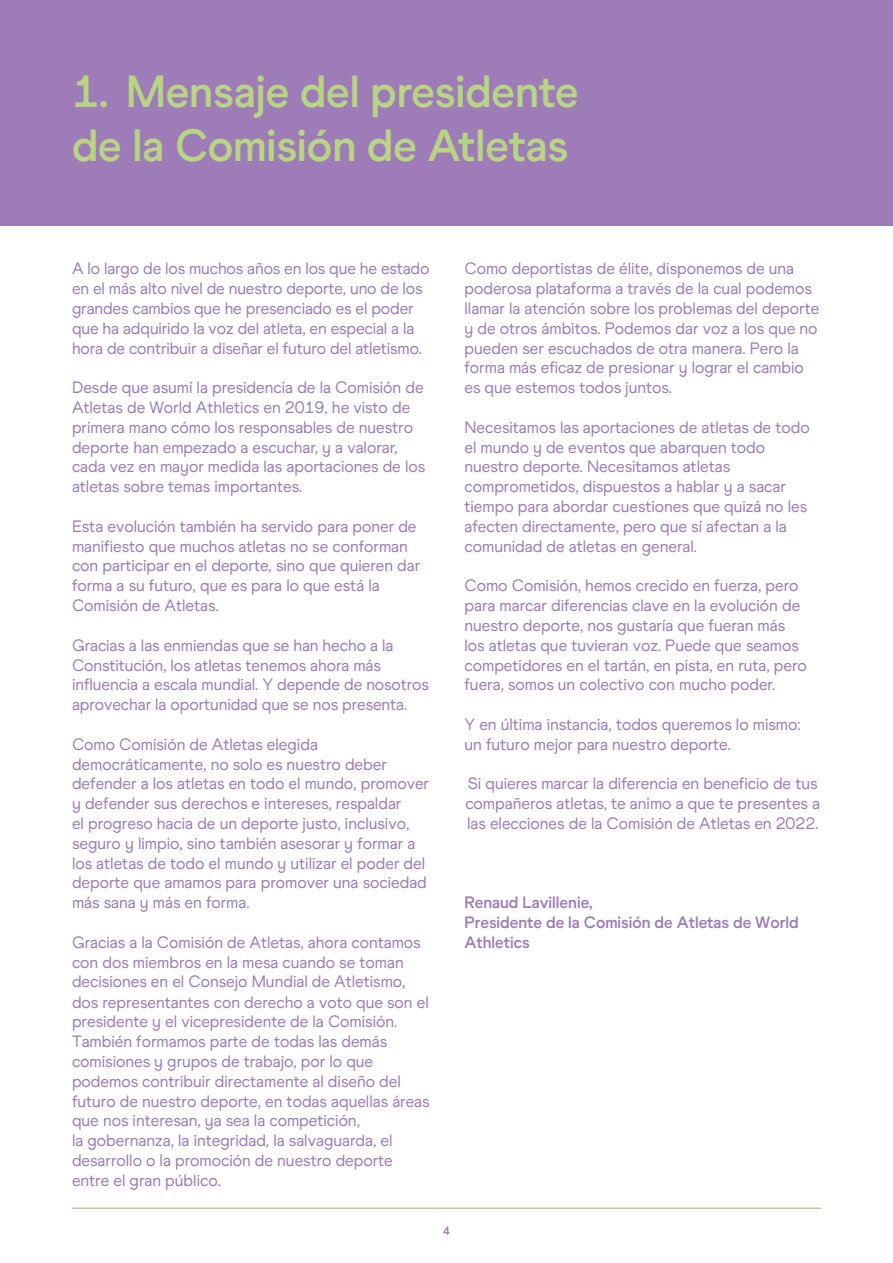
<style>
.page{position:relative;width:893px;height:1263px;background:#fff}
.page>*{position:absolute;margin:0;border:0;box-sizing:border-box;transform-origin:0 0}
.t1{font:700 45px/54px "World Athletics";color:#b8d484}
.Body_Copy{font:16.5px/19.8px "World Athletics";color:#9d7cb7}
.Body_Copy-2{font:700 16.5px/19.8px "World Athletics";color:#9d7cb7}
.t2{font:700 12px "World Athletics";color:#9d7cb7}
</style>
<div class="page">
<hr style="left:72px;top:1207px;width:749px;height:2px;background:#b8d484">
<div style="left:0;top:0;width:893px;height:225px;background:#9d7cb7"></div>
<h1 class="t1" style="left:72px;top:65px;width:508px">1. Mensaje del presidente de la Comisión de Atletas</h1>
<p class="Body_Copy" style="left:72px;top:259px;width:359px">A lo largo de los muchos años en los que he estado en el más alto nivel de nuestro deporte, uno de los grandes cambios que he presenciado es el poder que ha adquirido la voz del atleta, en especial a la hora de contribuir a diseñar el futuro del atletismo.</p>
<p class="Body_Copy" style="left:72px;top:378px;width:355px">Desde que asumí la presidencia de la Comisión de Atletas de World Athletics en 2019, he visto de primera mano cómo los responsables de nuestro deporte han empezado a escuchar, y a valorar, cada vez en mayor medida las aportaciones de los atletas sobre temas importantes.</p>
<p class="Body_Copy" style="left:72px;top:516px;width:350px">Esta evolución también ha servido para poner de manifiesto que muchos atletas no se conforman con participar en el deporte, sino que quieren dar forma a su futuro, que es para lo que está la Comisión de Atletas.</p>
<p class="Body_Copy" style="left:72px;top:635px;width:358px">Gracias a las enmiendas que se han hecho a la Constitución, los atletas tenemos ahora más influencia a escala mundial. Y depende de nosotros aprovechar la oportunidad que se nos presenta.</p>
<p class="Body_Copy" style="left:72px;top:734px;width:359px">Como Comisión de Atletas elegida democráticamente, no solo es nuestro deber defender a los atletas en todo el mundo, promover y defender sus derechos e intereses, respaldar<br>el progreso hacia de un deporte justo, inclusivo, seguro y limpio, sino también asesorar y formar a los atletas de todo el mundo y utilizar el poder del deporte que amamos para promover una sociedad más sana y más en forma.</p>
<p class="Body_Copy" style="left:72px;top:932px;width:359px">Gracias a la Comisión de Atletas, ahora contamos con dos miembros en la mesa cuando se toman decisiones en el Consejo Mundial de Atletismo, dos representantes con derecho a voto que son el presidente y el vicepresidente de la Comisión.<br>También formamos parte de todas las demás comisiones y grupos de trabajo, por lo que podemos contribuir directamente al diseño del futuro de nuestro deporte, en todas aquellas áreas que nos interesan, ya sea la competición,<br>la gobernanza, la integridad, la salvaguarda, el desarrollo o la promoción de nuestro deporte entre el gran público.</p>
<p class="t2" style="left:443px;top:1223px;width:9px">4</p>
<p class="Body_Copy" style="left:464px;top:259px;width:356px">Como deportistas de élite, disponemos de una poderosa plataforma a través de la cual podemos llamar la atención sobre los problemas del deporte y de otros ámbitos. Podemos dar voz a los que no pueden ser escuchados de otra manera. Pero la forma más eficaz de presionar y lograr el cambio es que estemos todos juntos.</p>
<p class="Body_Copy" style="left:464px;top:417px;width:347px">Necesitamos las aportaciones de atletas de todo el mundo y de eventos que abarquen todo nuestro deporte. Necesitamos atletas comprometidos, dispuestos a hablar y a sacar tiempo para abordar cuestiones que quizá no les afecten directamente, pero que sí afectan a la comunidad de atletas en general.</p>
<p class="Body_Copy" style="left:464px;top:576px;width:344px">Como Comisión, hemos crecido en fuerza, pero para marcar diferencias clave en la evolución de nuestro deporte, nos gustaría que fueran más los atletas que tuvieran voz. Puede que seamos competidores en el tartán, en pista, en ruta, pero fuera, somos un colectivo con mucho poder.</p>
<p class="Body_Copy" style="left:464px;top:714px;width:337px">Y en última instancia, todos queremos lo mismo: un futuro mejor para nuestro deporte.</p>
<p class="Body_Copy" style="left:465px;top:774px;width:356px">Si quieres marcar la diferencia en beneficio de tus compañeros atletas, te animo a que te presentes a las elecciones de la Comisión de Atletas en 2022.</p>
<p class="Body_Copy-2" style="left:464px;top:892px;width:336px">Renaud Lavillenie,<br>Presidente de la Comisión de Atletas de World<br>Athletics</p>
</div>
